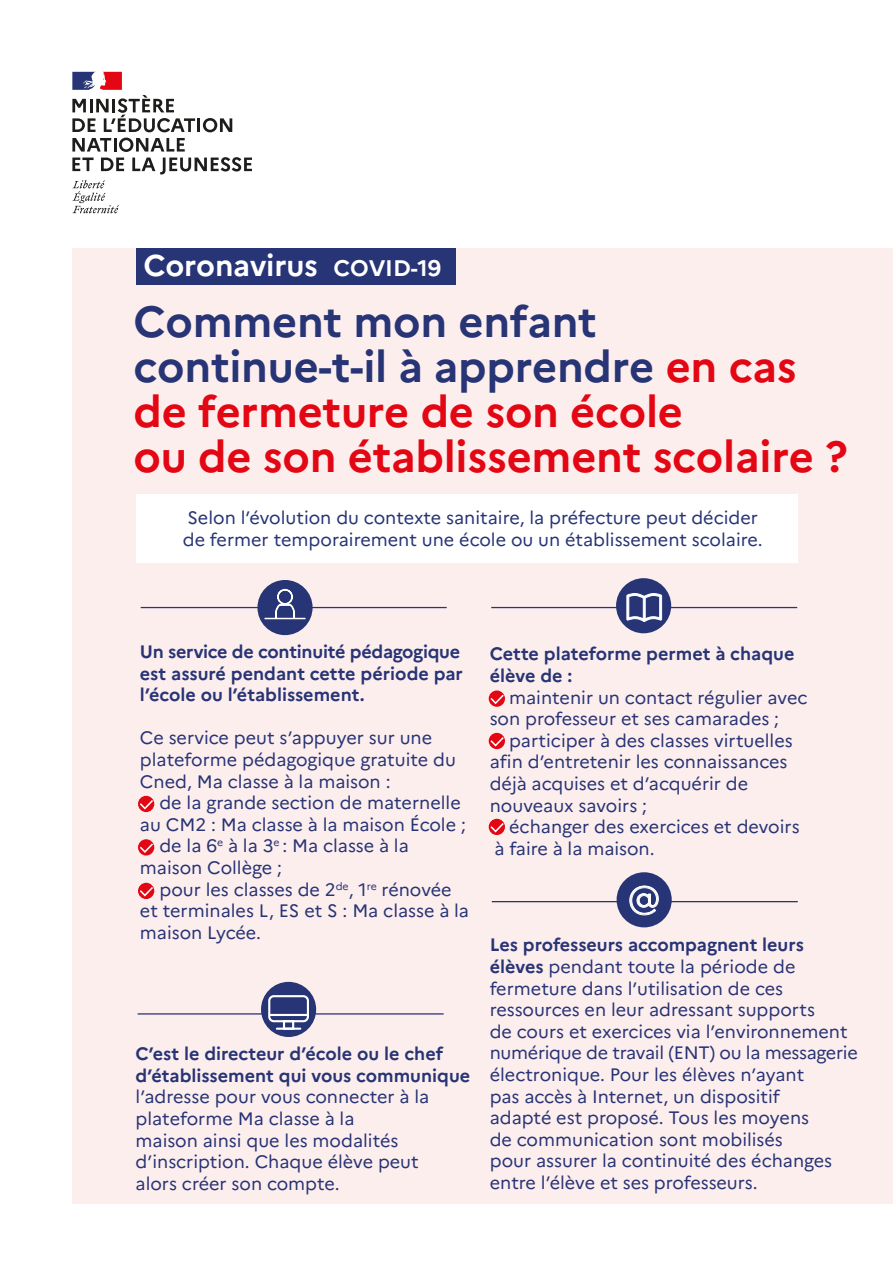
<style>
.page{position:relative;width:893px;height:1263px;background:#fff}
.page>*{position:absolute;margin:0;border:0;box-sizing:border-box;transform-origin:0 0}
.t1{font:700 43.5px/45px "Marianne";letter-spacing:-.005em;color:#e30613}
.t2{font:300 39px "Marianne";color:#fff}
.t3{font:700 30px "Marianne";letter-spacing:-.005em;color:#fff}
.t4{font:18px/21.6px "Marianne";color:#273475}
.t5{font:700 18px/21.6px "Marianne";color:#273475}
.s1{font-size:22.5px}
.s2{color:#273475}
.s3{font-weight:700}
</style>
<div class="page">
<div style="left:72px;top:248px;width:821px;height:955px;background:#fdeeee"></div>
<svg style="left:72px;top:138px;width:180px;height:36px"></svg>
<svg style="left:72px;top:180px;width:47px;height:33px"></svg>
<svg style="left:72px;top:72px;width:160px;height:60px"></svg>
<hr style="left:141px;top:607px;width:306px;height:1px;background:#273475">
<div style="left:257px;top:580px;width:56px;height:55px;background:#273475;border-radius:50%"></div>
<hr style="left:491px;top:607px;width:306px;height:1px;background:#273475">
<div style="left:616px;top:578px;width:55px;height:55px;background:#273475;border-radius:50%"></div>
<hr style="left:138px;top:1013px;width:306px;height:1px;background:#273475">
<div style="left:261px;top:982px;width:55px;height:55px;background:#273475;border-radius:50%"></div>
<svg style="left:626px;top:593px;width:36px;height:29px"></svg>
<hr style="left:492px;top:901px;width:306px;height:1px;background:#273475">
<div style="left:617px;top:872px;width:55px;height:55px;background:#273475;border-radius:50%"></div>
<svg style="left:629px;top:886px;width:30px;height:29px"></svg>
<div style="left:268px;top:995px;width:41px;height:27px;border:2px solid #fff;border-radius:5px"></div>
<div style="left:283px;top:1020px;width:11px;height:10px;border:2px solid #fff"></div>
<hr style="left:277px;top:1027px;width:23px;height:3px;background:#fff">
<hr style="left:269px;top:1014px;width:39px;height:2px;background:#fff">
<hr style="left:265px;top:618px;width:40px;height:1px;background:#fff">
<svg style="left:274px;top:588px;width:22px;height:30px"></svg>
<svg style="left:489px;top:690px;width:16px;height:17px"></svg>
<svg style="left:489px;top:693px;width:16px;height:12px"></svg>
<svg style="left:138px;top:796px;width:16px;height:16px"></svg>
<svg style="left:138px;top:798px;width:17px;height:13px"></svg>
<svg style="left:138px;top:839px;width:16px;height:16px"></svg>
<svg style="left:138px;top:842px;width:17px;height:12px"></svg>
<svg style="left:138px;top:883px;width:16px;height:16px"></svg>
<svg style="left:138px;top:885px;width:17px;height:13px"></svg>
<svg style="left:489px;top:733px;width:16px;height:16px"></svg>
<svg style="left:489px;top:735px;width:16px;height:13px"></svg>
<svg style="left:489px;top:819px;width:16px;height:16px"></svg>
<svg style="left:489px;top:821px;width:16px;height:13px"></svg>
<div style="left:136px;top:494px;width:662px;height:68px;background:#fff"></div>
<div style="left:136px;top:248px;width:320px;height:36px;background:#273475"></div>
<h3 class="t3" style="left:143px;top:247px;width:299px">Coronavirus <span class="s1">COVID-19</span></h3>
<h1 class="t1" style="left:134px;top:299px;width:716px"><span class="s2">Comment mon enfant continue-t-il à apprendre</span> en cas de fermeture de son école<br>ou de son établissement scolaire ?</h1>
<p class="t4" style="left:183px;top:507px;width:581px">Selon l’évolution du contexte sanitaire, la préfecture peut décider de fermer temporairement une école ou un établissement scolaire.</p>
<p class="t5" style="left:140px;top:641px;width:324px">Un service de continuité pédagogique est assuré pendant cette période par l’école ou l’établissement.</p>
<p class="t4" style="left:140px;top:727px;width:317px">Ce service peut s’appuyer sur une plateforme pédagogique gratuite du<br>Cned, Ma classe à la maison :</p>
<p class="t4" style="left:159px;top:792px;width:303px">de la grande section de maternelle</p>
<p class="t4" style="left:140px;top:813px;width:327px">au CM2 : Ma classe à la maison École ;</p>
<p class="t4" style="left:159px;top:835px;width:251px">de la 6<sup>e</sup> à la 3<sup>e</sup> : Ma classe à la</p>
<p class="t4" style="left:140px;top:857px;width:144px">maison Collège ;</p>
<p class="t4" style="left:159px;top:878px;width:294px">pour les classes de 2<sup>de</sup>, 1<sup>re</sup> rénovée</p>
<p class="t4" style="left:140px;top:900px;width:331px">et terminales L, ES et S : Ma classe à la</p>
<p class="t4" style="left:140px;top:921px;width:123px">maison Lycée.</p>
<p class="t5" style="left:136px;top:1043px;width:336px">C’est le directeur d’école ou le chef d’établissement qui vous communique</p>
<p class="t4" style="left:136px;top:1086px;width:295px">l’adresse pour vous connecter à la plateforme Ma classe à la<br>maison ainsi que les modalités d’inscription. Chaque élève peut alors créer son compte.</p>
<p class="t5" style="left:490px;top:643px;width:306px">Cette plateforme permet à chaque élève de :</p>
<p class="t4" style="left:490px;top:686px;width:319px;text-indent:19px">maintenir un contact régulier avec son professeur et ses camarades ;</p>
<p class="t4" style="left:490px;top:729px;width:305px;text-indent:19px">participer à des classes virtuelles afin d’entretenir les connaissances déjà acquises et d’acquérir de nouveaux savoirs ;</p>
<p class="t4" style="left:495px;top:816px;width:307px;text-indent:15px">échanger des exercices et devoirs à faire à la maison.</p>
<h2 class="t2" style="left:628px;top:872px;width:34px">@</h2>
<p class="t4" style="left:490px;top:934px;width:370px"><span class="s3">Les professeurs accompagnent leurs élèves</span> pendant toute la période de fermeture dans l’utilisation de ces ressources en leur adressant supports<br>de cours et exercices via l’environnement numérique de travail (ENT) ou la messagerie électronique. Pour les élèves n’ayant<br>pas accès à Internet, un dispositif<br>adapté est proposé. Tous les moyens<br>de communication sont mobilisés<br>pour assurer la continuité des échanges entre l’élève et ses professeurs.</p>
</div>
